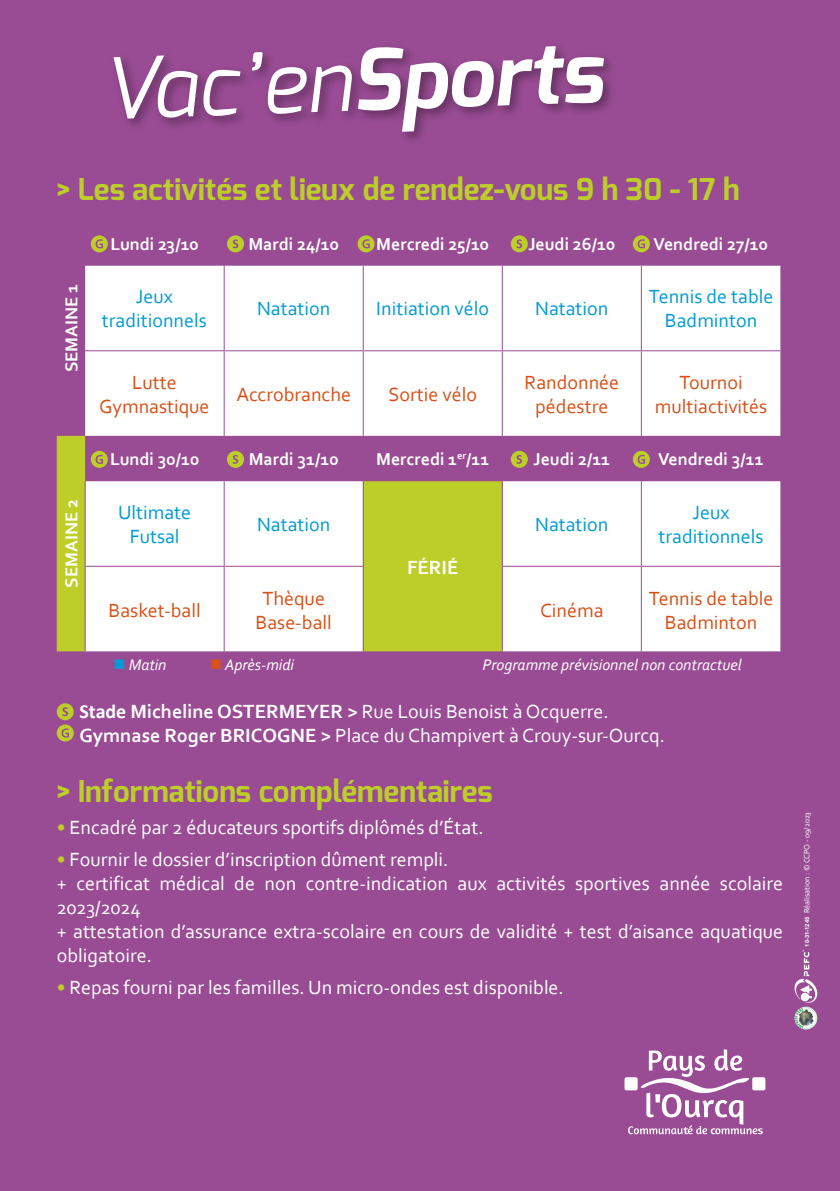
<style>
.page{position:relative;width:840px;height:1191px;background:#fff}
.page>*{position:absolute;margin:0;border:0;box-sizing:border-box;transform-origin:0 0}
.t1{font:700 30px "Exo";color:#bdce29}
.t2{font:20px/24px "Corbel";color:#fff}
.t3{font:20px/24px "Corbel";color:#d85017;text-align:center}
.t4{font:20px/24px "Corbel";color:#009bd4;text-align:center}
.t5{font:700 20px "Corbel";color:#fff}
.t6{font:700 18px "Corbel";color:#fff}
.t7{font:italic 16px "Corbel";color:#fff}
.t8{font:8px "Corbel";color:#fff}
.t9{font:700 5.8px "Arial";color:#fff}
.s1{color:#009bd4}
.s2{color:#d85017}
.s3{font-family:"Calibri";font-weight:700}
.s4{font-weight:700}
.s5{font-weight:700;color:#bdce29}
</style>
<div class="page">
<div style="left:0;top:0;width:839px;height:1191px;background:#994c94"></div>
<svg style="left:113px;top:46px;width:490px;height:86px"></svg>
<svg style="left:85px;top:266px;width:695px;height:385px;fill:#fff"></svg>
<svg style="left:57px;top:436px;width:445px;height:215px"></svg>
<hr style="left:223px;top:266px;width:1px;height:84px;background:#994c94">
<hr style="left:501px;top:266px;width:1px;height:84px;background:#994c94">
<hr style="left:640px;top:266px;width:1px;height:84px;background:#994c94">
<hr style="left:85px;top:350px;width:139px;height:1px;background:#994c94">
<hr style="left:224px;top:350px;width:139px;height:1px;background:#994c94">
<hr style="left:223px;top:351px;width:1px;height:85px;background:#994c94">
<hr style="left:363px;top:350px;width:139px;height:1px;background:#994c94">
<hr style="left:502px;top:350px;width:139px;height:1px;background:#994c94">
<hr style="left:501px;top:351px;width:1px;height:85px;background:#994c94">
<hr style="left:641px;top:350px;width:139px;height:1px;background:#994c94">
<hr style="left:640px;top:351px;width:1px;height:85px;background:#994c94">
<hr style="left:223px;top:481px;width:1px;height:85px;background:#994c94">
<hr style="left:501px;top:481px;width:1px;height:85px;background:#994c94">
<hr style="left:640px;top:481px;width:1px;height:85px;background:#994c94">
<hr style="left:85px;top:566px;width:139px;height:1px;background:#994c94">
<hr style="left:224px;top:566px;width:139px;height:1px;background:#994c94">
<hr style="left:223px;top:567px;width:1px;height:84px;background:#994c94">
<hr style="left:501px;top:566px;width:140px;height:1px;background:#994c94">
<hr style="left:501px;top:567px;width:1px;height:84px;background:#994c94">
<hr style="left:641px;top:566px;width:139px;height:1px;background:#994c94">
<hr style="left:640px;top:567px;width:1px;height:84px;background:#994c94">
<hr style="left:85px;top:481px;width:1px;height:85px;background:#994c94">
<hr style="left:85px;top:567px;width:1px;height:84px;background:#994c94">
<hr style="left:362px;top:266px;width:1px;height:84px;background:#994c94">
<hr style="left:362px;top:351px;width:1px;height:85px;background:#994c94">
<hr style="left:362px;top:481px;width:1px;height:85px;background:#994c94">
<hr style="left:362px;top:567px;width:1px;height:84px;background:#994c94">
<svg style="left:227px;top:235px;width:17px;height:17px"></svg>
<svg style="left:227px;top:451px;width:17px;height:17px"></svg>
<svg style="left:510px;top:235px;width:17px;height:17px"></svg>
<svg style="left:510px;top:451px;width:17px;height:17px"></svg>
<svg style="left:57px;top:703px;width:17px;height:38px"></svg>
<svg style="left:91px;top:235px;width:17px;height:17px"></svg>
<svg style="left:91px;top:451px;width:17px;height:17px"></svg>
<svg style="left:357px;top:235px;width:17px;height:17px"></svg>
<svg style="left:632px;top:235px;width:17px;height:17px"></svg>
<svg style="left:632px;top:451px;width:17px;height:17px"></svg>
<svg style="left:794px;top:949px;width:22px;height:80px"></svg>
<div style="left:624px;top:1077px;width:13px;height:13px;background:#fff;border-radius:2px"></div>
<div style="left:751px;top:1077px;width:14px;height:13px;background:#fff;border-radius:2px"></div>
<svg style="left:627px;top:1049px;width:135px;height:85px"></svg>
<h1 class="t1" style="left:57px;top:170px;width:684px">&gt; Les activités et lieux de rendez-vous 9 h 30 - 17 h</h1>
<p class="t6" style="left:60px;top:372px;width:90px;rotate:-90deg">SEMAINE 1</p>
<p class="t6" style="left:60px;top:588px;width:90px;rotate:-90deg">SEMAINE 2</p>
<p class="t6" style="left:110px;top:232px;width:90px">Lundi 23/10</p>
<p class="t6" style="left:248px;top:232px;width:92px">Mardi 24/10</p>
<p class="t6" style="left:376px;top:232px;width:114px">Mercredi 25/10</p>
<p class="t6" style="left:528px;top:232px;width:88px">Jeudi 26/10</p>
<p class="t6" style="left:653px;top:232px;width:116px">Vendredi 27/10</p>
<p class="t4" style="left:102px;top:284px;width:106px">Jeux traditionnels</p>
<p class="t4" style="left:257px;top:296px;width:75px">Natation</p>
<p class="t4" style="left:376px;top:296px;width:114px">Initiation vélo</p>
<p class="t4" style="left:535px;top:296px;width:75px">Natation</p>
<p class="t4" style="left:648px;top:284px;width:126px">Tennis de table<br>Badminton</p>
<p class="t3" style="left:99px;top:370px;width:112px">Lutte<br>Gymnastique</p>
<p class="t3" style="left:236px;top:382px;width:116px">Accrobranche</p>
<p class="t3" style="left:388px;top:382px;width:90px">Sortie vélo</p>
<p class="t3" style="left:524px;top:370px;width:96px">Randonnée pédestre</p>
<p class="t3" style="left:654px;top:370px;width:114px">Tournoi multiactivités</p>
<p class="t6" style="left:110px;top:448px;width:91px">Lundi 30/10</p>
<p class="t6" style="left:248px;top:448px;width:91px">Mardi 31/10</p>
<p class="t6" style="left:376px;top:448px;width:115px">Mercredi 1<sup>er</sup>/11</p>
<p class="t6" style="left:533px;top:448px;width:78px">Jeudi 2/11</p>
<p class="t6" style="left:657px;top:448px;width:107px">Vendredi 3/11</p>
<p class="t4" style="left:118px;top:500px;width:74px">Ultimate<br>Futsal</p>
<p class="t4" style="left:535px;top:512px;width:75px">Natation</p>
<p class="t4" style="left:658px;top:500px;width:106px">Jeux traditionnels</p>
<p class="t4" style="left:257px;top:512px;width:75px">Natation</p>
<p class="t3" style="left:108px;top:597px;width:94px">Basket-ball</p>
<p class="t3" style="left:255px;top:585px;width:78px">Thèque<br>Base-ball</p>
<p class="t5" style="left:407px;top:554px;width:53px">FÉRIÉ</p>
<p class="t3" style="left:540px;top:597px;width:65px">Cinéma</p>
<p class="t3" style="left:648px;top:585px;width:126px">Tennis de table<br>Badminton</p>
<p class="t7" style="left:113px;top:654px;width:55px"><span class="s1">■</span> Matin</p>
<p class="t7" style="left:210px;top:654px;width:85px"><span class="s2">■</span> Après-midi</p>
<p class="t7" style="left:482px;top:654px;width:260px">Programme prévisionnel non contractuel</p>
<p class="t2" style="left:79px;top:698px;width:586px"><span class="s3">Stade</span> <span class="s4">Micheline OSTERMEYER &gt;</span> Rue Louis Benoist à Ocquerre.<br><span class="s4">Gymnase Roger BRICOGNE &gt;</span> Place du Champivert à Crouy-sur-Ourcq.</p>
<h1 class="t1" style="left:57px;top:771px;width:437px">&gt; Informations complémentaires</h1>
<p class="t2" style="left:57px;top:814px;width:428px"><span class="s5">•</span> Encadré par 2 éducateurs sportifs diplômés d’État.</p>
<p class="t2" style="left:57px;top:846px;width:727px"><span class="s5">•</span> Fournir le dossier d’inscription dûment rempli.<br>+ certificat médical de non contre-indication aux activités sportives année scolaire 2023/2024<br>+ attestation d’assurance extra-scolaire en cours de validité + test d’aisance aquatique obligatoire.</p>
<p class="t2" style="left:57px;top:974px;width:508px"><span class="s5">•</span> Repas fourni par les familles. Un micro-ondes est disponible.</p>
<p class="t8" style="left:801px;top:913px;width:103px;rotate:-90deg">Réalisation : © CCPO - 09/2023</p>
<p class="t9" style="left:802px;top:946px;width:31px;rotate:-90deg">10-31-1245</p>
</div>
